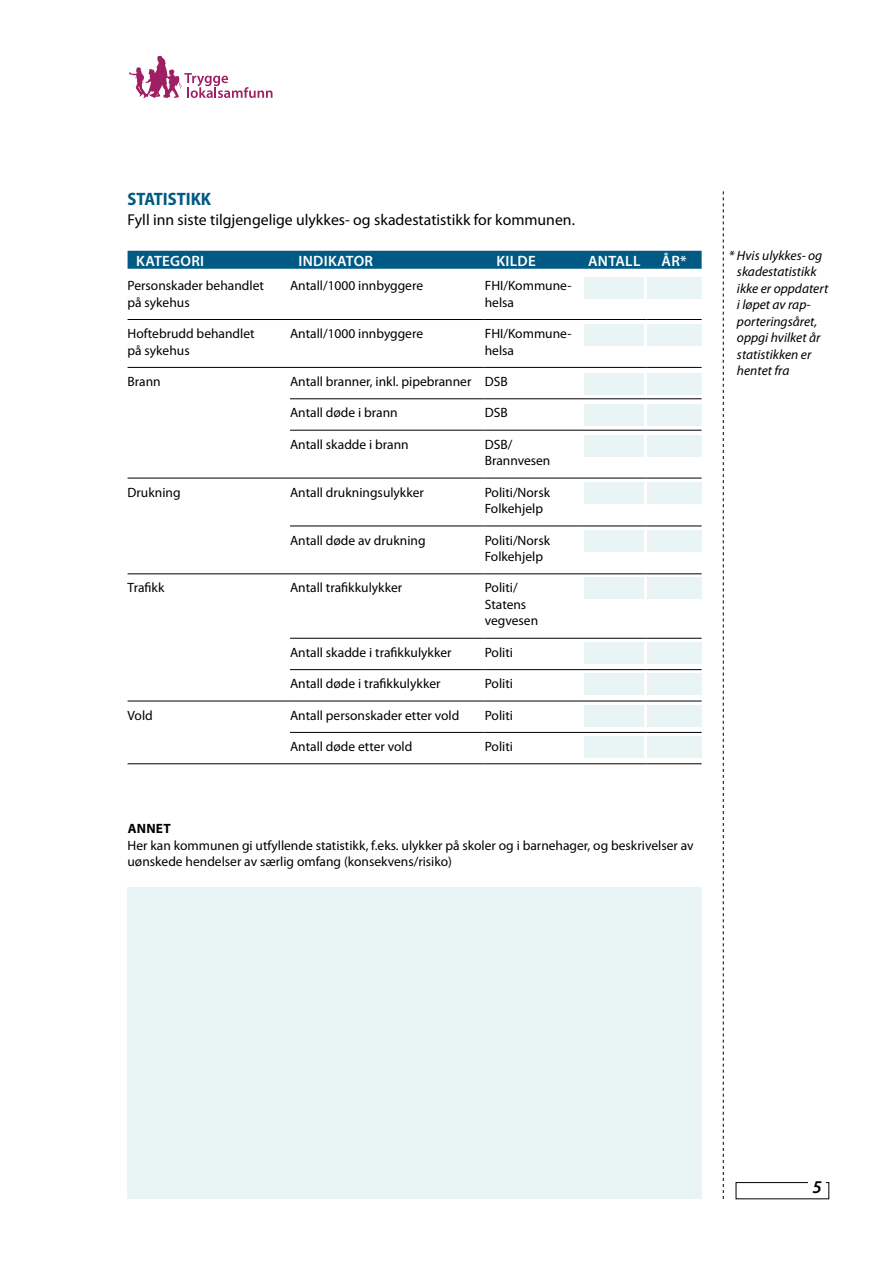
<style>
.page{position:relative;width:893px;height:1263px;background:#fff}
.page>*{position:absolute;margin:0;border:0;box-sizing:border-box;transform-origin:0 0}
.t1{font:700 semi-condensed 18px "Myriad Pro";color:#005a84}
.t2{font:italic 600 18px "Myriad Pro";color:#000}
.t3{font:15.75px "Myriad Pro";color:#000}
.t4{font:600 15px "Myriad Pro";letter-spacing:.02em;color:#fff}
.t5{font:13.5px/16.5px "Myriad Pro";color:#000}
.t6{font:italic 13.5px/16.5px "Myriad Pro";color:#000}
.t7{font:700 13.5px "Myriad Pro";color:#000}
</style>
<div class="page">
<div style="left:128px;top:887px;width:574px;height:311px;background:#e9f5f4"></div>
<div style="left:584px;top:277px;width:59px;height:21px;background:#e9f5f4"></div>
<div style="left:584px;top:324px;width:59px;height:22px;background:#e9f5f4"></div>
<div style="left:584px;top:482px;width:59px;height:21px;background:#e9f5f4"></div>
<div style="left:584px;top:530px;width:59px;height:21px;background:#e9f5f4"></div>
<div style="left:584px;top:373px;width:59px;height:21px;background:#e9f5f4"></div>
<div style="left:584px;top:405px;width:59px;height:21px;background:#e9f5f4"></div>
<div style="left:584px;top:435px;width:59px;height:22px;background:#e9f5f4"></div>
<div style="left:584px;top:578px;width:59px;height:21px;background:#e9f5f4"></div>
<div style="left:584px;top:642px;width:59px;height:21px;background:#e9f5f4"></div>
<div style="left:584px;top:673px;width:59px;height:21px;background:#e9f5f4"></div>
<div style="left:584px;top:705px;width:59px;height:22px;background:#e9f5f4"></div>
<div style="left:584px;top:736px;width:59px;height:22px;background:#e9f5f4"></div>
<div style="left:647px;top:277px;width:55px;height:21px;background:#e9f5f4"></div>
<div style="left:647px;top:324px;width:55px;height:22px;background:#e9f5f4"></div>
<div style="left:647px;top:482px;width:55px;height:21px;background:#e9f5f4"></div>
<div style="left:647px;top:530px;width:55px;height:21px;background:#e9f5f4"></div>
<div style="left:647px;top:373px;width:55px;height:21px;background:#e9f5f4"></div>
<div style="left:647px;top:405px;width:55px;height:21px;background:#e9f5f4"></div>
<div style="left:647px;top:435px;width:55px;height:22px;background:#e9f5f4"></div>
<div style="left:647px;top:578px;width:55px;height:21px;background:#e9f5f4"></div>
<div style="left:647px;top:642px;width:55px;height:21px;background:#e9f5f4"></div>
<div style="left:647px;top:673px;width:55px;height:21px;background:#e9f5f4"></div>
<div style="left:647px;top:705px;width:55px;height:22px;background:#e9f5f4"></div>
<div style="left:647px;top:736px;width:55px;height:22px;background:#e9f5f4"></div>
<div style="left:736px;top:1182px;width:93px;height:17px;border:1px solid #000"></div>
<svg style="left:723px;top:191px;width:1px;height:1008px"></svg>
<div style="left:808px;top:1173px;width:18px;height:20px;background:#fff"></div>
<svg style="left:129px;top:56px;width:144px;height:42px"></svg>
<div style="left:128px;top:251px;width:574px;height:18px;background:#005a84"></div>
<hr style="left:128px;top:319px;width:162px;height:1px;background:#000">
<hr style="left:290px;top:319px;width:195px;height:1px;background:#000">
<hr style="left:485px;top:319px;width:99px;height:1px;background:#000">
<hr style="left:584px;top:319px;width:62px;height:1px;background:#000">
<hr style="left:646px;top:319px;width:56px;height:1px;background:#000">
<hr style="left:128px;top:367px;width:162px;height:1px;background:#000">
<hr style="left:290px;top:367px;width:195px;height:1px;background:#000">
<hr style="left:485px;top:367px;width:99px;height:1px;background:#000">
<hr style="left:584px;top:367px;width:62px;height:1px;background:#000">
<hr style="left:646px;top:367px;width:56px;height:1px;background:#000">
<hr style="left:290px;top:398px;width:195px;height:1px;background:#000">
<hr style="left:485px;top:398px;width:99px;height:1px;background:#000">
<hr style="left:584px;top:398px;width:62px;height:1px;background:#000">
<hr style="left:646px;top:398px;width:56px;height:1px;background:#000">
<hr style="left:290px;top:430px;width:195px;height:1px;background:#000">
<hr style="left:485px;top:430px;width:99px;height:1px;background:#000">
<hr style="left:584px;top:430px;width:62px;height:1px;background:#000">
<hr style="left:646px;top:430px;width:56px;height:1px;background:#000">
<hr style="left:128px;top:478px;width:162px;height:1px;background:#000">
<hr style="left:290px;top:478px;width:195px;height:1px;background:#000">
<hr style="left:485px;top:478px;width:99px;height:1px;background:#000">
<hr style="left:584px;top:478px;width:62px;height:1px;background:#000">
<hr style="left:646px;top:478px;width:56px;height:1px;background:#000">
<hr style="left:290px;top:526px;width:195px;height:1px;background:#000">
<hr style="left:485px;top:526px;width:99px;height:1px;background:#000">
<hr style="left:584px;top:526px;width:62px;height:1px;background:#000">
<hr style="left:646px;top:526px;width:56px;height:1px;background:#000">
<hr style="left:128px;top:573px;width:162px;height:1px;background:#000">
<hr style="left:290px;top:573px;width:195px;height:1px;background:#000">
<hr style="left:485px;top:573px;width:99px;height:1px;background:#000">
<hr style="left:584px;top:573px;width:62px;height:1px;background:#000">
<hr style="left:646px;top:573px;width:56px;height:1px;background:#000">
<hr style="left:290px;top:638px;width:195px;height:1px;background:#000">
<hr style="left:485px;top:638px;width:99px;height:1px;background:#000">
<hr style="left:584px;top:638px;width:62px;height:1px;background:#000">
<hr style="left:646px;top:638px;width:56px;height:1px;background:#000">
<hr style="left:290px;top:669px;width:195px;height:1px;background:#000">
<hr style="left:485px;top:669px;width:99px;height:1px;background:#000">
<hr style="left:584px;top:669px;width:62px;height:1px;background:#000">
<hr style="left:646px;top:669px;width:56px;height:1px;background:#000">
<hr style="left:128px;top:701px;width:162px;height:1px;background:#000">
<hr style="left:290px;top:701px;width:195px;height:1px;background:#000">
<hr style="left:485px;top:701px;width:99px;height:1px;background:#000">
<hr style="left:584px;top:701px;width:62px;height:1px;background:#000">
<hr style="left:646px;top:701px;width:56px;height:1px;background:#000">
<hr style="left:290px;top:732px;width:195px;height:1px;background:#000">
<hr style="left:485px;top:732px;width:99px;height:1px;background:#000">
<hr style="left:584px;top:732px;width:62px;height:1px;background:#000">
<hr style="left:646px;top:732px;width:56px;height:1px;background:#000">
<hr style="left:128px;top:763px;width:162px;height:1px;background:#000">
<hr style="left:290px;top:763px;width:195px;height:1px;background:#000">
<hr style="left:485px;top:763px;width:99px;height:1px;background:#000">
<hr style="left:584px;top:763px;width:62px;height:1px;background:#000">
<hr style="left:646px;top:763px;width:56px;height:1px;background:#000">
<h1 class="t1" style="left:128px;top:187px;width:85px">STATISTIKK</h1>
<p class="t3" style="left:128px;top:211px;width:449px">Fyll inn siste tilgjengelige ulykkes- og skadestatistikk for kommunen.</p>
<p class="t4" style="left:136px;top:252px;width:52px">KATEGORI</p>
<p class="t4" style="left:299px;top:252px;width:13px">INDIKATOR</p>
<p class="t4" style="left:497px;top:252px;width:16px">KILDE</p>
<p class="t4" style="left:588px;top:252px;width:18px">ANTALL</p>
<p class="t4" style="left:662px;top:252px;width:27px">ÅR*</p>
<p class="t5" style="left:128px;top:278px;width:138px">Personskader behandlet på sykehus</p>
<p class="t5" style="left:290px;top:278px;width:135px">Antall/1000 innbyggere</p>
<p class="t5" style="left:485px;top:278px;width:88px">FHI/Kommune&shy;helsa</p>
<p class="t5" style="left:128px;top:326px;width:129px">Hoftebrudd behandlet på sykehus</p>
<p class="t5" style="left:290px;top:326px;width:135px">Antall/1000 innbyggere</p>
<p class="t5" style="left:485px;top:326px;width:88px">FHI/Kommune&shy;helsa</p>
<p class="t5" style="left:128px;top:373px;width:35px">Brann</p>
<p class="t5" style="left:290px;top:373px;width:219px">Antall branner, inkl. pipebranner DSB</p>
<p class="t5" style="left:290px;top:405px;width:109px">Antall døde i brann</p>
<p class="t5" style="left:485px;top:405px;width:24px">DSB</p>
<p class="t5" style="left:290px;top:436px;width:120px">Antall skadde i brann</p>
<p class="t5" style="left:485px;top:436px;width:67px">DSB/<br>Brannvesen</p>
<p class="t5" style="left:128px;top:484px;width:55px">Drukning</p>
<p class="t5" style="left:290px;top:484px;width:136px">Antall drukningsulykker</p>
<p class="t5" style="left:485px;top:484px;width:67px">Politi/Norsk<br>Folkehjelp</p>
<p class="t5" style="left:290px;top:532px;width:137px">Antall døde av drukning</p>
<p class="t5" style="left:485px;top:532px;width:67px">Politi/Norsk<br>Folkehjelp</p>
<p class="t5" style="left:128px;top:580px;width:38px">Trafikk</p>
<p class="t5" style="left:290px;top:580px;width:114px">Antall trafikkulykker</p>
<p class="t5" style="left:485px;top:580px;width:55px">Politi/<br>Statens vegvesen</p>
<p class="t5" style="left:290px;top:644px;width:163px">Antall skadde i trafikkulykker</p>
<p class="t5" style="left:485px;top:644px;width:30px">Politi</p>
<p class="t5" style="left:290px;top:676px;width:152px">Antall døde i trafikkulykker</p>
<p class="t5" style="left:485px;top:676px;width:30px">Politi</p>
<p class="t5" style="left:128px;top:707px;width:27px">Vold</p>
<p class="t5" style="left:290px;top:707px;width:171px">Antall personskader etter vold</p>
<p class="t5" style="left:485px;top:707px;width:30px">Politi</p>
<p class="t5" style="left:290px;top:738px;width:124px">Antall døde etter vold</p>
<p class="t5" style="left:485px;top:738px;width:30px">Politi</p>
<p class="t7" style="left:128px;top:821px;width:37px">ANNET</p>
<p class="t5" style="left:128px;top:837px;width:568px">Her kan kommunen gi utfyllende statistikk, f.eks. ulykker på skoler og i barnehager, og beskrivelser av uønskede hendelser av særlig omfang (konsekvens/risiko)</p>
<p class="t6" style="left:737px;top:247px;width:93px;text-indent:-8px">* Hvis ulykkes- og skadestatistikk ikke er oppdatert i løpet av rap&shy;porteringsåret, oppgi hvilket år statistikken er hentet fra</p>
<h1 class="t2" style="left:812px;top:1177px;width:11px">5</h1>
</div>
